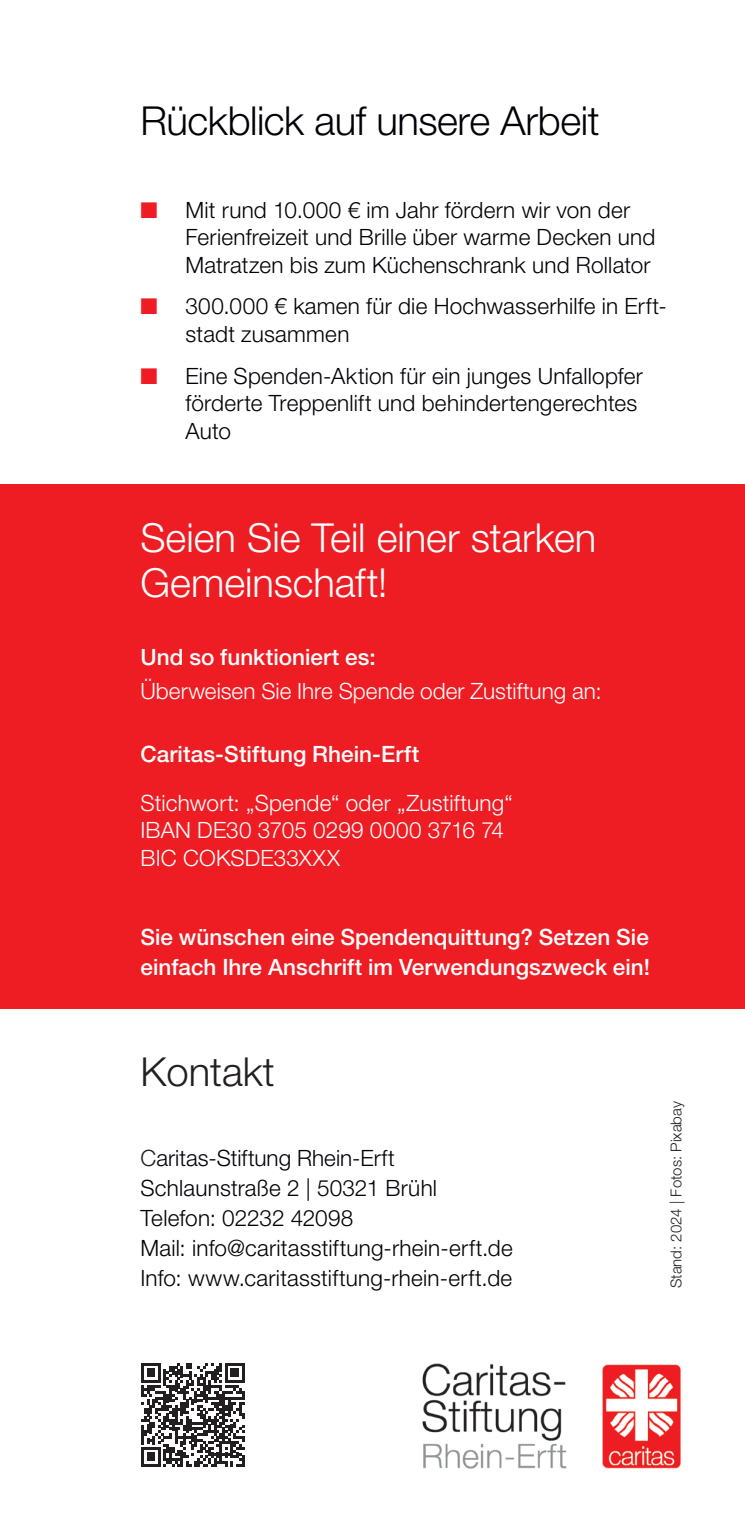
<style>
.page{position:relative;width:745px;height:1531px;background:#fff}
.page>*{position:absolute;margin:0;border:0;box-sizing:border-box;transform-origin:0 0}
.t1{font:300 40px/44.2px "Helvetica Neue LT Pro";color:#fff}
.t2{font:300 40px "Helvetica Neue LT Pro";letter-spacing:-.01em;color:#000007}
.t3{font:300 40px "Helvetica Neue LT Pro";color:#231f20}
.t4{font:300 22.5px/27.5px "Helvetica Neue LT Pro";letter-spacing:.01em;color:#000007}
.t5{font:500 22.5px/30px "Helvetica Neue LT Pro";color:#fff}
.t6{font:300 22.5px/27.5px "Helvetica Neue LT Pro";letter-spacing:.005em;color:#fff}
.t7{font:300 15px "Helvetica Neue LT Pro";color:#231f20}
.s1{color:#ee1d23}
.s2{color:#231f20}
</style>
<div class="page">
<div style="left:0;top:484px;width:744px;height:524px;background:#ee1d23"></div>
<img style="left:422px;top:1363px;width:259px;height:106px">
<svg style="left:141px;top:1363px;width:103px;height:103px"></svg>
<h1 class="t2" style="left:140px;top:96px;width:460px">Rückblick auf unsere Arbeit</h1>
<p class="t4" style="left:185px;top:196px;width:471px;text-indent:-45px"><span class="s1">■</span> Mit rund 10.000 € im Jahr fördern wir von der<br>Ferienfreizeit und Brille über warme Decken und<br>Matratzen bis zum Küchenschrank und Rollator</p>
<p class="t4" style="left:185px;top:292px;width:482px;text-indent:-45px"><span class="s1">■</span> 300.000 € kamen für die Hochwasserhilfe in Erft&shy;stadt zusammen</p>
<p class="t4" style="left:185px;top:361px;width:458px;text-indent:-45px"><span class="s1">■</span> Eine Spenden-Aktion für ein junges Unfallopfer förderte Treppenlift und behindertengerechtes<br>Auto</p>
<h1 class="t1" style="left:140px;top:515px;width:457px">Seien Sie Teil einer starken<br>Gemeinschaft!</h1>
<p class="t5" style="left:140px;top:642px;width:236px">Und so funktioniert es:</p>
<p class="t6" style="left:140px;top:677px;width:462px">Überweisen Sie Ihre Spende oder Zustiftung an:</p>
<p class="t5" style="left:140px;top:738px;width:280px">Caritas-Stiftung Rhein-Erft</p>
<p class="t6" style="left:140px;top:788px;width:373px">Stichwort: „Spende“ oder „Zustiftung“<br>IBAN DE30 3705 0299 0000 3716 74<br>BIC COKSDE33XXX</p>
<p class="t5" style="left:140px;top:922px;width:510px">Sie wünschen eine Spendenquittung? Setzen Sie einfach Ihre Anschrift im Verwendungszweck ein!</p>
<h1 class="t3" style="left:140px;top:1048px;width:136px">Kontakt</h1>
<p class="t4" style="left:140px;top:1142px;width:373px;line-height:30px"><span class="s2">C</span>aritas-Stiftung Rhein-Erft Schlaunstraße 2 | 50321 Brühl Telefon: 02232 42098<br>Mail: info@caritasstiftung-rhein-erft.de Info: www.caritasstiftung-rhein-erft.de</p>
<p class="t7" style="left:666px;top:1288px;width:189px;rotate:-90deg">Stand: 2024 | Fotos: Pixabay</p>
</div>
